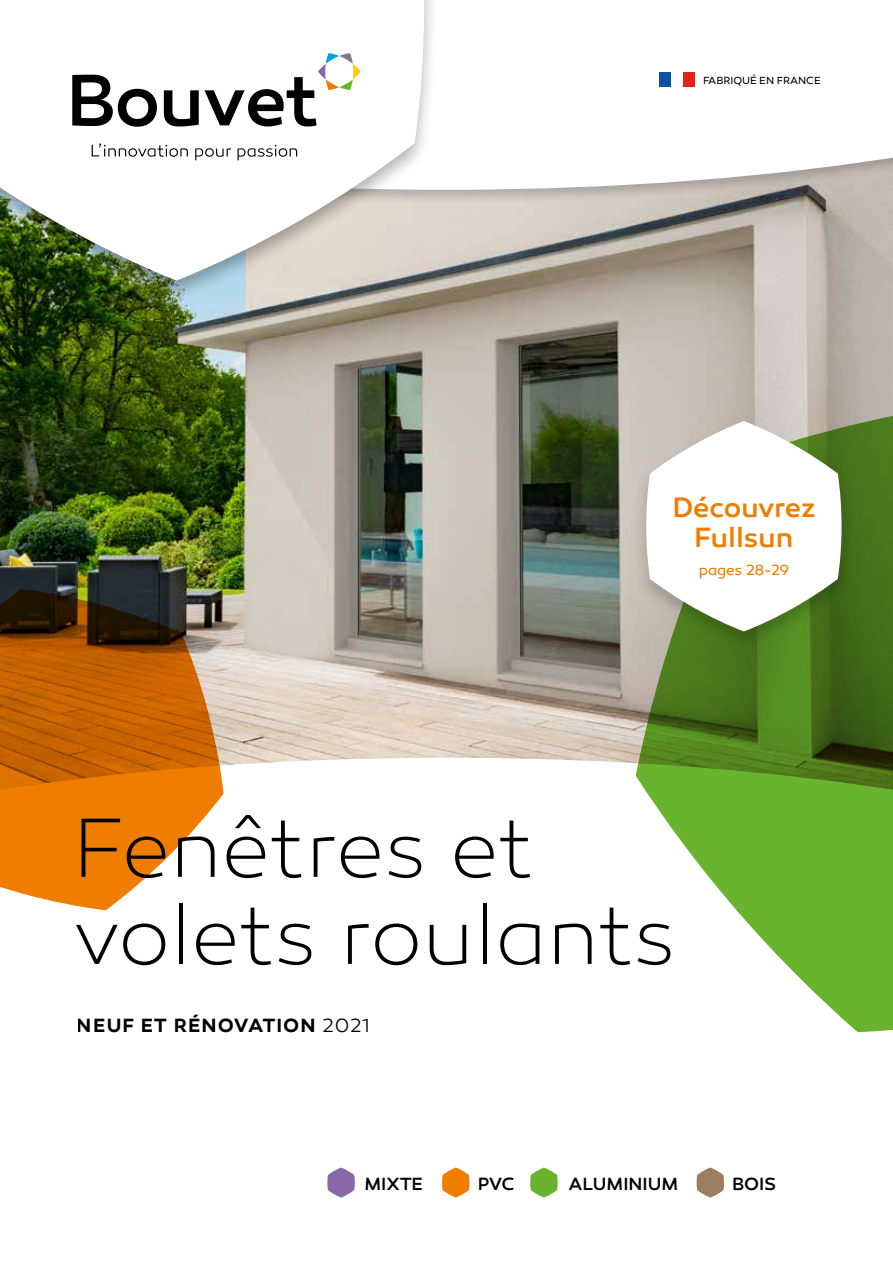
<style>
.page{position:relative;width:893px;height:1263px;background:#fff}
.page>*{position:absolute;margin:0;border:0;box-sizing:border-box;transform-origin:0 0}
.t1{font:200 85.5px/87px "Canaro";letter-spacing:-.01em;color:#000}
.t2{font:500 28.5px/30px "Canaro";letter-spacing:-.01em;color:#ef7d00;text-align:center}
.t3{font:600 19.5px "Canaro";letter-spacing:.05em;color:#000}
.t4{font:500 18px "Canaro";color:#000}
.t5{font:15px "Canaro";letter-spacing:-.01em;color:#ef7d00}
.t6{font:10.5px "Canaro";letter-spacing:-.005em;color:#000}
.s1{font-weight:300}
</style>
<div class="page">
<img style="left:0;top:205px;width:893px;height:550px">
<div style="left:0;top:0;width:893px;height:205px;background:#000;opacity:.2"></div>
<svg style="left:438px;top:0;width:455px;height:190px"></svg>
<div style="left:0;top:0;width:438px;height:302px;background:#000;opacity:.3"></div>
<svg style="left:0;top:0;width:424px;height:281px"></svg>
<div style="left:659px;top:72px;width:12px;height:14px;background:#0d52a0"></div>
<div style="left:683px;top:72px;width:12px;height:14px;background:#e42313"></div>
<svg style="left:72px;top:75px;width:85px;height:52px"></svg>
<svg style="left:164px;top:53px;width:197px;height:73px"></svg>
<svg style="left:92px;top:143px;width:96px;height:14px"></svg>
<svg style="left:195px;top:148px;width:36px;height:12px"></svg>
<svg style="left:237px;top:145px;width:60px;height:15px"></svg>
<svg style="left:636px;top:392px;width:257px;height:640px"></svg>
<svg style="left:327px;top:1167px;width:28px;height:30px"></svg>
<svg style="left:442px;top:1167px;width:27px;height:30px"></svg>
<svg style="left:697px;top:1167px;width:27px;height:30px"></svg>
<svg style="left:530px;top:1167px;width:28px;height:30px"></svg>
<svg style="left:0;top:589px;width:224px;height:321px;background:#c17525"></svg>
<div style="left:632px;top:416px;width:224px;height:237px;background:#000;opacity:.2"></div>
<svg style="left:646px;top:421px;width:196px;height:210px"></svg>
<p class="t6" style="left:703px;top:74px;width:119px">FABRIQUÉ EN FRANCE</p>
<p class="t2" style="left:672px;top:492px;width:144px">Découvrez<br>Fullsun</p>
<p class="t5" style="left:699px;top:561px;width:92px">pages 28-29</p>
<p class="t1" style="left:72px;top:806px;width:605px">Fenêtres et volets roulants</p>
<p class="t3" style="left:77px;top:1013px;width:295px">NEUF ET RÉNOVATION <span class="s1">2021</span></p>
<p class="t4" style="left:364px;top:1173px;width:60px">MIXTE</p>
<p class="t4" style="left:478px;top:1173px;width:38px">PVC</p>
<p class="t4" style="left:568px;top:1173px;width:112px">ALUMINIUM</p>
<p class="t4" style="left:732px;top:1173px;width:46px">BOIS</p>
</div>
